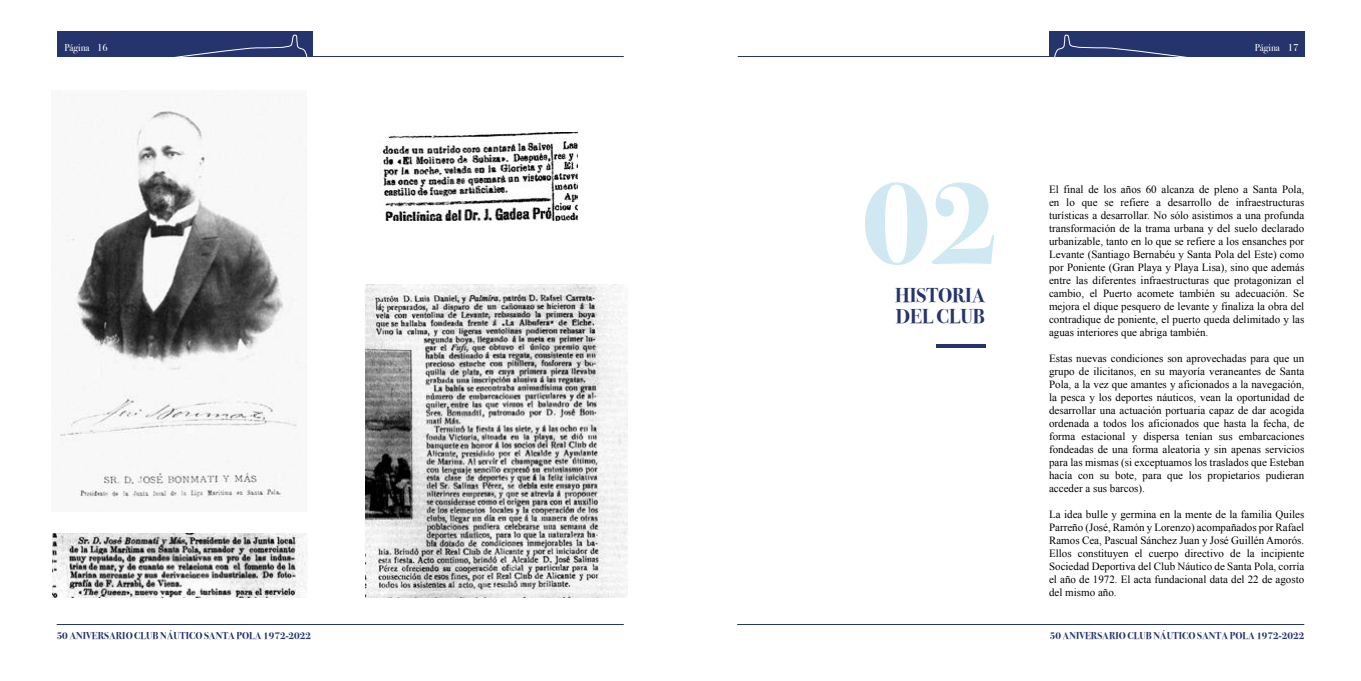
<style>
.page{position:relative;width:1361px;height:681px;background:#fff}
.page>*{position:absolute;margin:0;border:0;box-sizing:border-box;transform-origin:0 0}
.t1{font:700 121.5px "Bodoni Svty Two ITCTT";color:#cfe8f2}
.t2{font:700 20px/21px "Bodoni Svty Two ITCTT";color:#25346c}
.t3{font:11px/13px "Times New Roman";color:#000;text-align:justify}
.t4{font:700 10px "Bodoni Svty Two ITCTT";color:#25346c}
.t5{font:10px "Bodoni Svty Two ITCTT";color:#fff}
</style>
<div class="page">
<img style="left:365px;top:285px;width:262px;height:312px">
<img style="left:58px;top:105px;width:241px;height:393px">
<img style="left:52px;top:533px;width:255px;height:64px">
<img style="left:379px;top:132px;width:198px;height:88px">
<hr style="left:936px;top:344px;width:49px;height:4px;background:#25346c">
<div style="left:57px;top:31px;width:255px;height:26px;background:#25346c"></div>
<div style="left:1049px;top:31px;width:256px;height:26px;background:#25346c"></div>
<svg style="left:175px;top:35px;width:132px;height:22px"></svg>
<svg style="left:1054px;top:35px;width:133px;height:22px"></svg>
<hr style="left:312px;top:56px;width:312px;height:1px;background:#25346c">
<hr style="left:57px;top:624px;width:567px;height:1px;background:#25346c">
<hr style="left:737px;top:624px;width:567px;height:1px;background:#25346c">
<hr style="left:738px;top:56px;width:311px;height:1px;background:#25346c">
<p class="t5" style="left:64px;top:39px;width:27px">Página</p>
<p class="t5" style="left:97px;top:39px;width:12px">16</p>
<p class="t5" style="left:1254px;top:39px;width:45px">Página 17</p>
<h1 class="t1" style="left:862px;top:122px;width:138px">02</h1>
<h2 class="t2" style="left:895px;top:283px;width:92px">HISTORIA<br>DEL CLUB</h2>
<p class="t3" style="left:1049px;top:182px;width:257px">El final de los años 60 alcanza de pleno a Santa Pola, en lo que se refiere a desarrollo de infraestructuras turísticas a desarrollar. No sólo asistimos a una profunda transformación de la trama urbana y del suelo declarado urbanizable, tanto en lo que se refiere a los ensanches por Levante (Santiago Bernabéu y Santa Pola del Este) como por Poniente (Gran Playa y Playa Lisa), sino que además entre las diferentes infraestructuras que protagonizan el cambio, el Puerto acomete también su adecuación. Se mejora el dique pesquero de levante y finaliza la obra del contradique de poniente, el puerto queda delimitado y las aguas interiores que abriga también.</p>
<p class="t3" style="left:1049px;top:351px;width:257px">Estas nuevas condiciones son aprovechadas para que un grupo de ilicitanos, en su mayoría veraneantes de Santa Pola, a la vez que amantes y aficionados a la navegación, la pesca y los deportes náuticos, vean la oportunidad de desarrollar una actuación portuaria capaz de dar acogida ordenada a todos los aficionados que hasta la fecha, de forma estacional y dispersa tenían sus embarcaciones fondeadas de una forma aleatoria y sin apenas servicios para las mismas (si exceptuamos los traslados que Esteban hacía con su bote, para que los propietarios pudieran acceder a sus barcos).</p>
<p class="t3" style="left:1049px;top:507px;width:257px">La idea bulle y germina en la mente de la familia Quiles Parreño (José, Ramón y Lorenzo) acompañados por Rafael Ramos Cea, Pascual Sánchez Juan y José Guillén Amorós.<br>Ellos constituyen el cuerpo directivo de la incipiente Sociedad Deportiva del Club Náutico de Santa Pola, corría el año de 1972. El acta fundacional data del 22 de agosto del mismo año.</p>
<p class="t4" style="left:57px;top:627px;width:256px">50 ANIVERSARIO CLUB NÁUTICO SANTA POLA 1972-2022</p>
<p class="t4" style="left:1050px;top:627px;width:256px">50 ANIVERSARIO CLUB NÁUTICO SANTA POLA 1972-2022</p>
</div>
